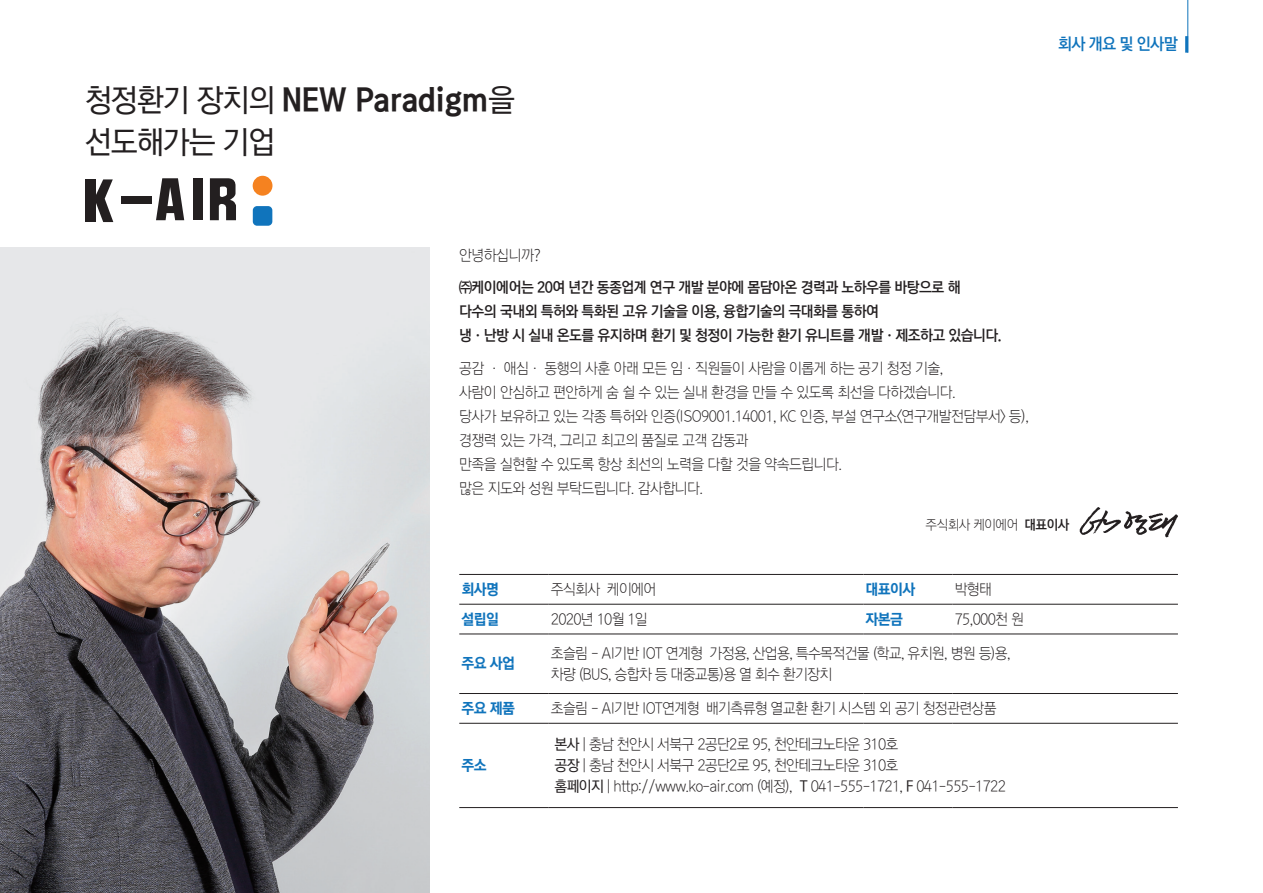
<style>
.page{position:relative;width:1263px;height:893px;background:#fff}
.page>*{position:absolute;margin:0;border:0;box-sizing:border-box;transform-origin:0 0}
.t1{font:31.5px "Korean GD17 R";color:#231f20}
.t2{font:31.5px "Korean GD13 R";letter-spacing:-.04em;color:#231f20}
.t3{font:16.5px "Korean GD15 R";letter-spacing:-.05em;color:#1074bc}
.t4{font:15px/24px "Korean GD10 R";letter-spacing:-.05em;color:#231f20}
.t5{font:15px/24px "Korean GD15 R";letter-spacing:-.04em;color:#231f20}
.t6{font:15px "Korean GD17 R";letter-spacing:-.04em;color:#1074bc}
.t7{font:13.5px "Korean GD10 R";letter-spacing:-.04em;color:#231f20}
.s1{font-family:"Korean GD13 R"}
.s2{font-family:"Korean GD15 R"}
</style>
<div class="page">
<img style="left:0;top:248px;width:429px;height:645px">
<svg style="left:1080px;top:507px;width:98px;height:30px"></svg>
<hr style="left:1187px;top:0;width:1px;height:53px;background:#1074bc">
<hr style="left:1185px;top:36px;width:3px;height:17px;background:#1074bc">
<div style="left:85px;top:179px;width:10px;height:43px;background:#231f20"></div>
<div style="left:193px;top:178px;width:9px;height:42px;background:#231f20"></div>
<svg style="left:95px;top:179px;width:18px;height:43px"></svg>
<div style="left:121px;top:196px;width:30px;height:8px;background:#231f20"></div>
<svg style="left:156px;top:178px;width:28px;height:42px"></svg>
<svg style="left:210px;top:178px;width:26px;height:42px"></svg>
<div style="left:253px;top:176px;width:19px;height:20px;background:#f58220;border-radius:50%"></div>
<div style="left:253px;top:206px;width:19px;height:20px;background:#1074bc;border-radius:4px"></div>
<hr style="left:459px;top:604px;width:90px;height:1px;background:#231f20">
<hr style="left:549px;top:604px;width:314px;height:1px;background:#231f20">
<hr style="left:863px;top:604px;width:90px;height:1px;background:#231f20">
<hr style="left:953px;top:604px;width:225px;height:1px;background:#231f20">
<hr style="left:459px;top:634px;width:90px;height:1px;background:#231f20">
<hr style="left:549px;top:634px;width:314px;height:1px;background:#231f20">
<hr style="left:863px;top:634px;width:90px;height:1px;background:#231f20">
<hr style="left:953px;top:634px;width:225px;height:1px;background:#231f20">
<hr style="left:459px;top:693px;width:90px;height:1px;background:#231f20">
<hr style="left:549px;top:693px;width:314px;height:1px;background:#231f20">
<hr style="left:863px;top:693px;width:90px;height:1px;background:#231f20">
<hr style="left:953px;top:693px;width:225px;height:1px;background:#231f20">
<hr style="left:459px;top:723px;width:90px;height:1px;background:#231f20">
<hr style="left:549px;top:723px;width:314px;height:1px;background:#231f20">
<hr style="left:863px;top:723px;width:90px;height:1px;background:#231f20">
<hr style="left:953px;top:723px;width:225px;height:1px;background:#231f20">
<hr style="left:459px;top:574px;width:90px;height:1px;background:#231f20">
<hr style="left:549px;top:574px;width:314px;height:1px;background:#231f20">
<hr style="left:863px;top:574px;width:90px;height:1px;background:#231f20">
<hr style="left:953px;top:574px;width:225px;height:1px;background:#231f20">
<hr style="left:459px;top:807px;width:90px;height:1px;background:#231f20">
<hr style="left:549px;top:807px;width:314px;height:1px;background:#231f20">
<hr style="left:863px;top:807px;width:90px;height:1px;background:#231f20">
<hr style="left:953px;top:807px;width:225px;height:1px;background:#231f20">
<h1 class="t1" style="left:85px;top:84px;width:432px"><span class="s1">청정환기 장치의</span> NEW Paradigm<span class="s1">을</span></h1>
<h1 class="t2" style="left:85px;top:126px;width:192px">선도해가는 기업</h1>
<p class="t3" style="left:1058px;top:35px;width:121px">회사 개요 및 인사말</p>
<p class="t4" style="left:459px;top:243px;width:83px">안녕하십니까?</p>
<p class="t5" style="left:459px;top:275px;width:544px">㈜케이에어는 20여 년간 동종업계 연구 개발 분야에 몸담아온 경력과 노하우를 바탕으로 해 다수의 국내외 특허와 특화된 고유 기술을 이용, 융합기술의 극대화를 통하여<br>냉·난방 시 실내 온도를 유지하며 환기 및 청정이 가능한 환기 유니트를 개발·제조하고 있습니다.</p>
<p class="t4" style="left:459px;top:356px;width:571px">공감 · 애심· 동행의 사훈 아래 모든 임·직원들이 사람을 이롭게 하는 공기 청정 기술,<br>사람이 안심하고 편안하게 숨 쉴 수 있는 실내 환경을 만들 수 있도록 최선을 다하겠습니다.<br>당사가 보유하고 있는 각종 특허와 인증(ISO9001.14001, KC 인증, 부설 연구소&lt;연구개발전담부서&gt; 등), 경쟁력 있는 가격, 그리고 최고의 품질로 고객 감동과<br>만족을 실현할 수 있도록 항상 최선의 노력을 다할 것을 약속드립니다.<br>많은 지도와 성원 부탁드립니다. 감사합니다.</p>
<p class="t7" style="left:925px;top:518px;width:145px">주식회사 케이에어 <span class="s2">대표이사</span></p>
<p class="t6" style="left:461px;top:581px;width:39px">회사명</p>
<p class="t4" style="left:551px;top:577px;width:107px">주식회사 케이에어</p>
<p class="t6" style="left:865px;top:581px;width:51px">대표이사</p>
<p class="t4" style="left:955px;top:577px;width:39px">박형태</p>
<p class="t6" style="left:461px;top:611px;width:39px">설립일</p>
<p class="t4" style="left:551px;top:607px;width:98px">2020년 10월 1일</p>
<p class="t6" style="left:865px;top:611px;width:39px">자본금</p>
<p class="t4" style="left:955px;top:607px;width:71px">75,000천 원</p>
<p class="t6" style="left:461px;top:656px;width:55px">주요 사업</p>
<p class="t4" style="left:551px;top:642px;width:461px;line-height:21px">초슬림 - AI기반 IOT 연계형 가정용, 산업용, 특수목적건물 (학교, 유치원, 병원 등)용, 차량 (BUS, 승합차 등 대중교통)용 열 회수 환기장치</p>
<p class="t6" style="left:461px;top:700px;width:55px">주요 제품</p>
<p class="t4" style="left:551px;top:696px;width:447px">초슬림 - AI기반 IOT연계형 배기측류형 열교환 환기 시스템 외 공기 청정관련상품</p>
<p class="t6" style="left:461px;top:757px;width:27px">주소</p>
<p class="t4" style="left:554px;top:734px;width:453px;line-height:21px"><span class="s1">본사</span> | 충남 천안시 서북구 2공단2로 95, 천안테크노타운 310호<br><span class="s1">공장</span> | 충남 천안시 서북구 2공단2로 95, 천안테크노타운 310호<br><span class="s1">홈페이지</span> | http://www.ko-air.com (예정), <span class="s1">T</span> 041-555-1721, <span class="s1">F</span> 041-555-1722</p>
</div>
